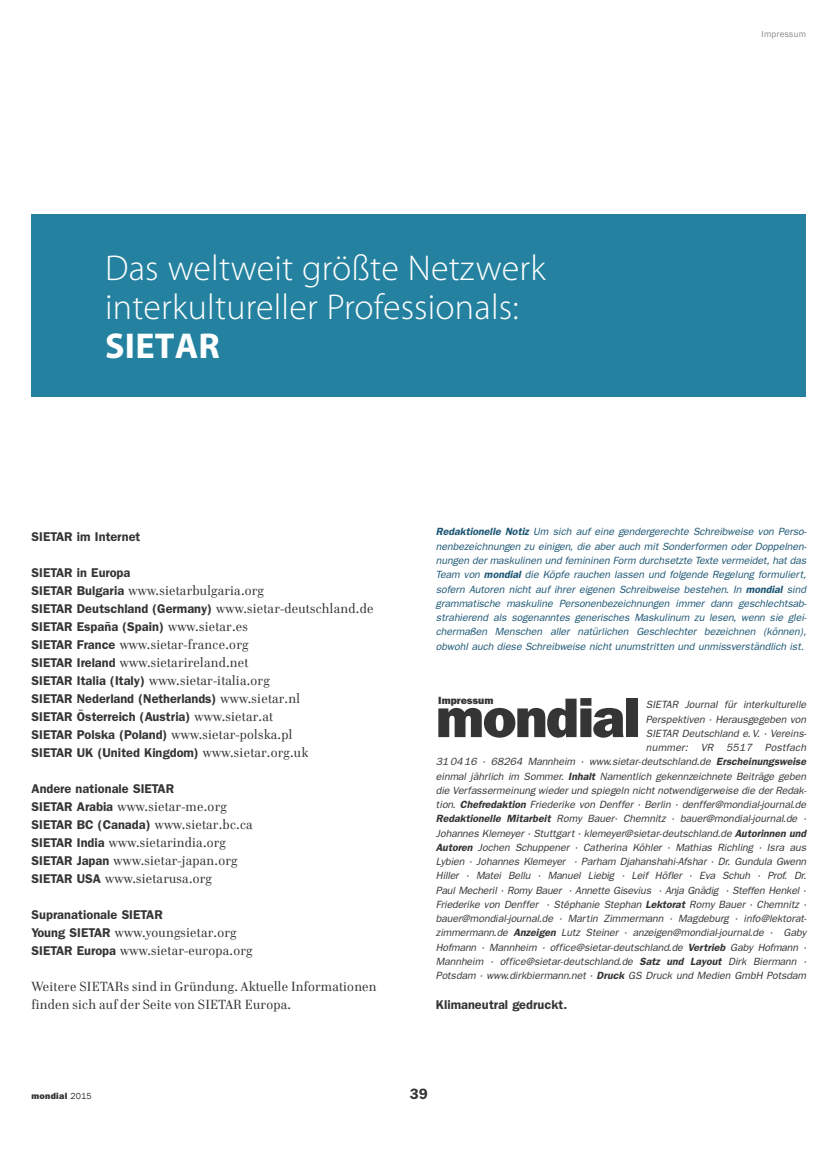
<style>
.page{position:relative;width:838px;height:1149px;background:#fff}
.page>*{position:absolute;margin:0;border:0;box-sizing:border-box;transform-origin:0 0}
.t1{font:800 55.95px "Franklin Gothic";letter-spacing:-.025em;color:#363536}
.t2{font:300 36px/39px "Myriad Pro";letter-spacing:.005em;color:#fff}
.t3{font:700 36px "Myriad Pro";letter-spacing:.005em;color:#fff}
.t4{font:600 15px "Franklin Gothic";color:#363536}
.t5{font:13.5px/18px "Cellini";letter-spacing:.015em;color:#363536}
.t6{font:600 12.75px/18px "Franklin Gothic";color:#363536}
.t7{font:italic 10.5px/14.2px "Franklin Gothic";color:#363536;text-align:right}
.t8{font:italic 10.5px/14.2px "Franklin Gothic";color:#1b5674;text-align:justify}
.t9{font:800 10.5px "Franklin Gothic";color:#363536}
.t10{font:800 9px "Franklin Gothic";letter-spacing:.03em;color:#363536}
.t11{font:9px "Franklin Gothic";letter-spacing:.03em;color:#878686}
.s1{font-family:"Franklin Gothic";font-weight:600;font-size:12.75px}
.s2{font-family:"Cellini";font-weight:400;font-size:13.5px}
.s3{font-weight:600}
.s4{font-weight:400}
</style>
<div class="page">
<div style="left:32px;top:214px;width:773px;height:183px;background:#2482a0"></div>
<h2 class="t2" style="left:105px;top:248px;width:442px">Das weltweit größte Netzwerk interkultureller Professionals:</h2>
<h2 class="t3" style="left:105px;top:322px;width:116px">SIETAR</h2>
<p class="t11" style="left:761px;top:28px;width:46px">Impressum</p>
<p class="t6" style="left:32px;top:527px;width:110px">SIETAR im Internet</p>
<p class="t6" style="left:32px;top:563px;width:100px">SIETAR in Europa</p>
<p class="t5" style="left:32px;top:581px;width:234px"><span class="s1">SIETAR Bulgaria</span> www.sietarbulgaria.org</p>
<p class="t6" style="left:32px;top:599px;width:343px">SIETAR Deutschland (Germany) <span class="s2">www.sietar-deutschland.de<br></span>SIETAR España (Spain) <span class="s2">www.sietar.es</span></p>
<p class="t5" style="left:32px;top:635px;width:239px"><span class="s1">SIETAR France</span> www.sietar-france.org<br><span class="s1">SIETAR Ireland</span> www.sietarireland.net<br><span class="s1">SIETAR Italia (Italy)</span> www.sietar-italia.org</p>
<p class="t6" style="left:32px;top:689px;width:278px">SIETAR Nederland (Netherlands) <span class="s2">www.sietar.nl </span>SIETAR Österreich (Austria) <span class="s2">www.sietar.at </span>SIETAR Polska (Poland) <span class="s2">www.sietar-polska.pl </span>SIETAR UK (United Kingdom) <span class="s2">www.sietar.org.uk</span></p>
<p class="t6" style="left:32px;top:779px;width:144px">Andere nationale SIETAR</p>
<p class="t5" style="left:32px;top:797px;width:197px"><span class="s1">SIETAR Arabia</span> www.sietar-me.org</p>
<p class="t6" style="left:32px;top:815px;width:222px">SIETAR BC (Canada) <span class="s2">www.sietar.bc.ca</span></p>
<p class="t5" style="left:32px;top:833px;width:207px"><span class="s1">SIETAR India</span> www.sietarindia.org<br><span class="s1">SIETAR Japan</span> www.sietar-japan.org<br><span class="s1">SIETAR USA</span> www.sietarusa.org</p>
<p class="t6" style="left:32px;top:905px;width:133px">Supranationale SIETAR</p>
<p class="t5" style="left:32px;top:923px;width:222px"><span class="s1">Young SIETAR</span> www.youngsietar.org<br><span class="s1">SIETAR Europa</span> www.sietar-europa.org</p>
<p class="t5" style="left:32px;top:977px;width:346px">Weitere SIETARs sind in Gründung. Aktuelle Informationen finden sich auf der Seite von SIETAR Europa.</p>
<p class="t8" style="left:435px;top:524px;width:372px"><span class="s3">Redaktionelle Notiz</span> Um sich auf eine gendergerechte Schreibweise von Perso&shy;nenbezeichnungen zu einigen, die aber auch mit Sonderformen oder Doppelnen&shy;nungen der maskulinen und femininen Form durchsetzte Texte vermeidet, hat das Team von <span class="s3">mondial</span> die Köpfe rauchen lassen und folgende Regelung formuliert, sofern Autoren nicht auf ihrer eigenen Schreibweise bestehen. In <span class="s3">mondial</span> sind grammatische maskuline Personenbezeichnungen immer dann geschlechtsab&shy;strahierend als sogenanntes generisches Maskulinum zu lesen, wenn sie glei&shy;chermaßen Menschen aller natürlichen Geschlechter bezeichnen (können), obwohl auch diese Schreibweise nicht unumstritten und unmissverständlich ist.</p>
<p class="t9" style="left:438px;top:694px;width:57px">Impressum</p>
<h1 class="t1" style="left:435px;top:685px;width:206px">mondial</h1>
<p class="t7" style="left:435px;top:697px;width:372px">SIETAR Journal für interkulturelle<br>Perspektiven · Herausgegeben von<br>SIETAR Deutschland e. V. · Vereins-<br>nummer: VR 5517 Postfach<br>31 04 16 · 68264 Mannheim · www.sietar-deutschland.de <span class="s3">Erscheinungsweise </span>einmal jährlich im Sommer. <span class="s3">Inhalt</span> Namentlich gekennzeichnete Beiträge geben die Verfassermeinung wieder und spiegeln nicht notwendigerweise die der Redak&shy;tion. <span class="s3">Chefredaktion</span> Friederike von Denffer · Berlin · denffer@mondial-journal.de <span class="s3">Redaktionelle Mitarbeit</span> Romy Bauer· Chemnitz · bauer@mondial-journal.de · Johannes Klemeyer · Stuttgart · klemeyer@sietar-deutschland.de <span class="s3">Autorinnen und Autoren</span> Jochen Schuppener · Catherina Köhler · Mathias Richling · Isra aus Lybien · Johannes Klemeyer · Parham Djahanshahi-Afshar · Dr. Gundula Gwenn Hiller · Matei Bellu · Manuel Liebig · Leif Höfler · Eva Schuh · Prof. Dr.<br>Paul Mecheril · Romy Bauer · Annette Gisevius · Anja Gnädig · Steffen Henkel · Friederike von Denffer · Stéphanie Stephan <span class="s3">Lektorat</span> Romy Bauer · Chemnitz · bauer@mondial-journal.de · Martin Zimmermann · Magdeburg · info@lektorat&shy;zimmermann.de <span class="s3">Anzeigen</span> Lutz Steiner · anzeigen@mondial-journal.de · Gaby Hofmann · Mannheim · office@sietar-deutschland.de <span class="s3">Vertrieb</span> Gaby Hofmann · Mannheim · office@sietar-deutschland.de <span class="s3">Satz und Layout</span> Dirk Biermann · Potsdam · www.dirkbiermann.net · <span class="s3">Druck</span> GS Druck und Medien GmbH Potsdam</p>
<p class="t6" style="left:435px;top:995px;width:133px">Klimaneutral gedruckt.</p>
<p class="t10" style="left:32px;top:1090px;width:62px">mondial <span class="s4">2015</span></p>
<h3 class="t4" style="left:409px;top:1085px;width:19px">39</h3>
</div>
